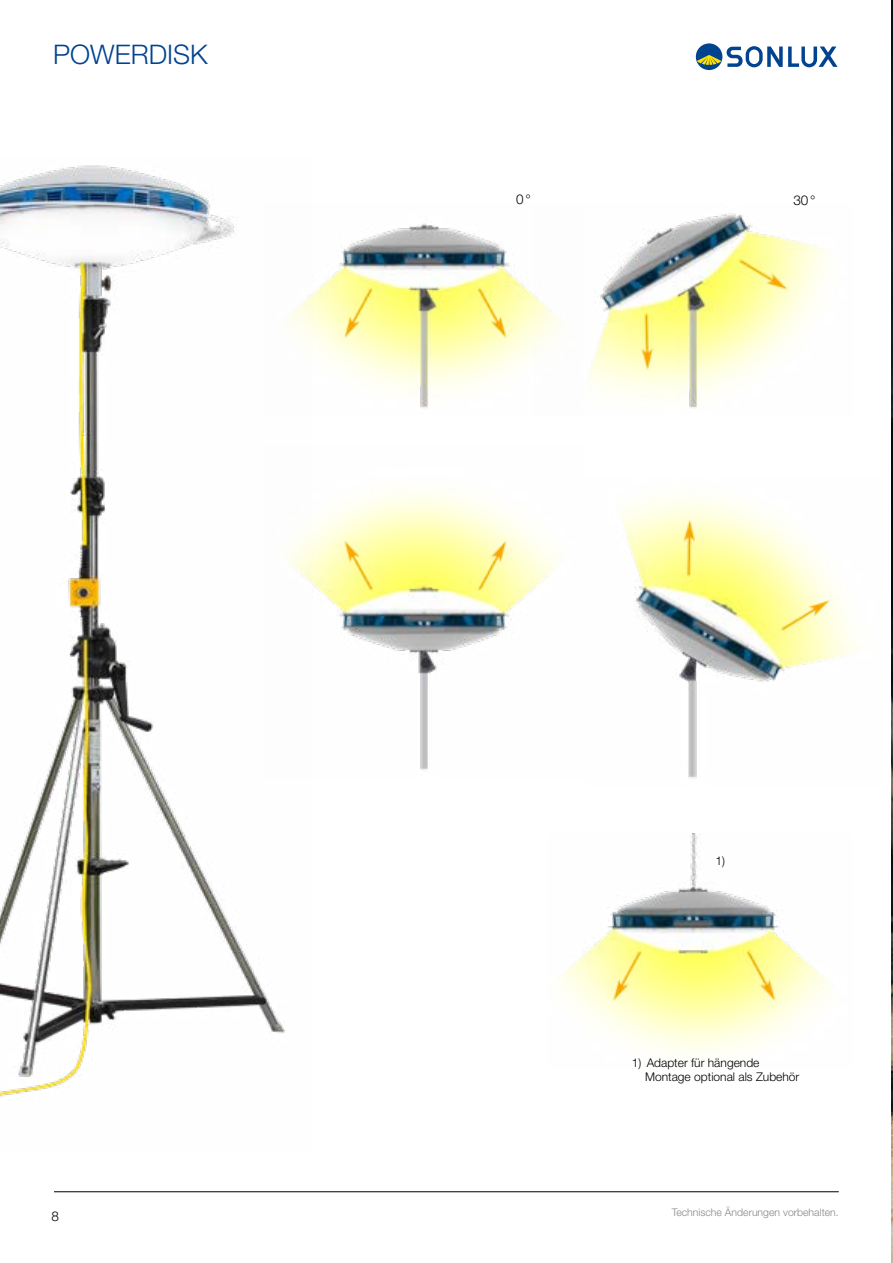
<style>
.page{position:relative;width:893px;height:1263px;background:#fff}
.page>*{position:absolute;margin:0;border:0;box-sizing:border-box;transform-origin:0 0}
.t1{font:300 27px "Helvetica Neue LT Pro";color:#01438f}
.t2{font:300 13.5px "Helvetica Neue LT Pro";color:#000}
.t3{font:300 12px/14.4px "Helvetica Neue LT Pro";color:#000}
.t4{font:300 10.5px "Helvetica Neue LT Pro";color:#878787}
</style>
<div class="page">
<img style="left:892px;top:0;width:1px;height:1263px">
<svg style="left:696px;top:43px;width:26px;height:27px"></svg>
<svg style="left:697px;top:46px;width:141px;height:21px"></svg>
<hr style="left:54px;top:1191px;width:785px;height:1px;background:#000">
<img style="left:557px;top:834px;width:273px;height:219px">
<img style="left:313px;top:223px;width:221px;height:185px">
<img style="left:534px;top:213px;width:295px;height:195px">
<img style="left:0;top:165px;width:313px;height:932px">
<img style="left:264px;top:445px;width:295px;height:332px">
<img style="left:620px;top:496px;width:235px;height:282px">
<h1 class="t1" style="left:53px;top:38px;width:156px">POWERDISK</h1>
<p class="t2" style="left:52px;top:1208px;width:9px">8</p>
<p class="t2" style="left:516px;top:191px;width:16px">0°</p>
<p class="t2" style="left:793px;top:192px;width:24px">30°</p>
<p class="t3" style="left:716px;top:853px;width:11px">1)</p>
<p class="t3" style="left:645px;top:1055px;width:156px;text-indent:-13px">1) Adapter für hängende<br>Montage optional als Zubehör</p>
<p class="t4" style="left:672px;top:1205px;width:169px">Technische Änderungen vorbehalten.</p>
</div>
